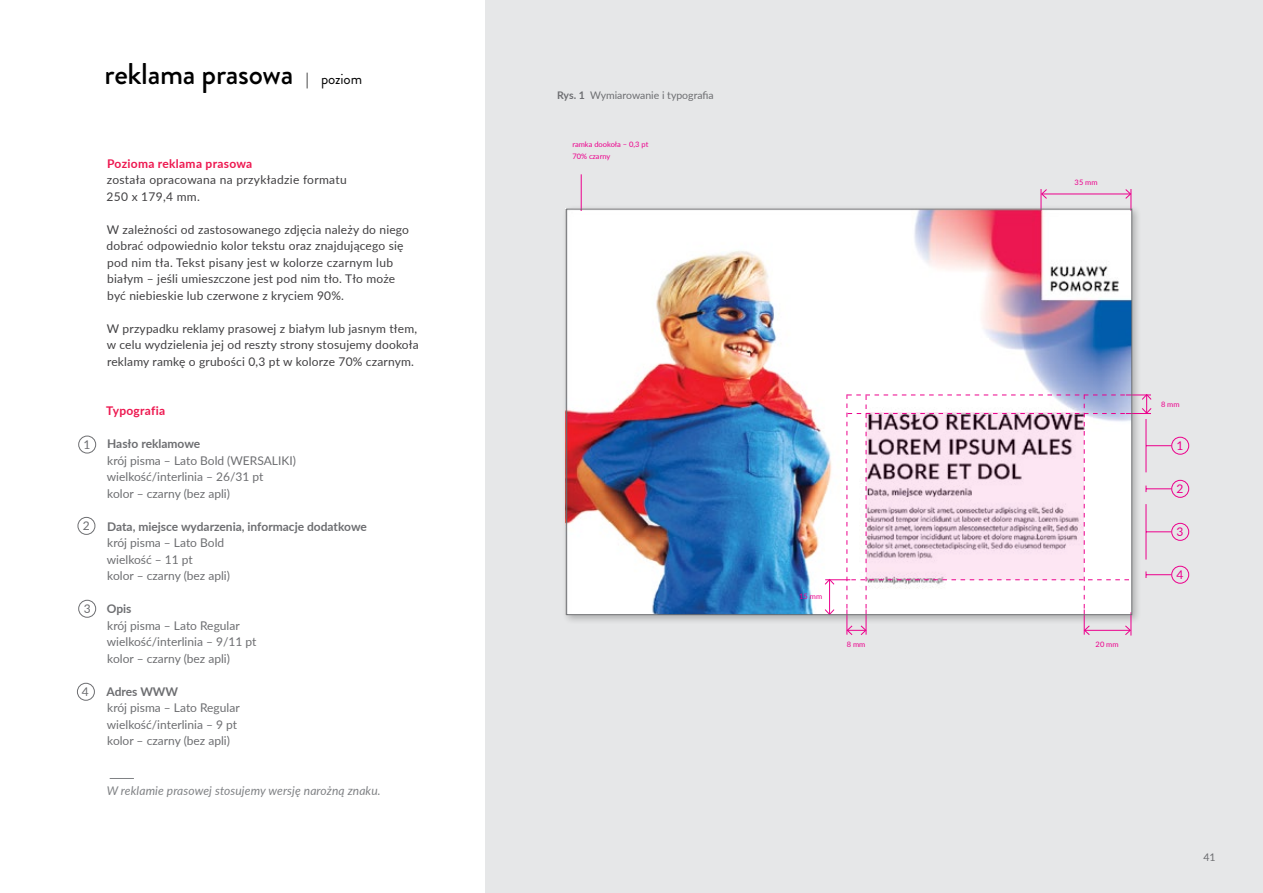
<style>
.page{position:relative;width:1263px;height:893px;background:#fff}
.page>*{position:absolute;margin:0;border:0;box-sizing:border-box;transform-origin:0 0}
.t1{font:500 30px "Brandon Grotesque";letter-spacing:-.01em;color:#000}
.t2{font:12px/16.5px "Lato";letter-spacing:.015em;color:#414042}
.t3{font:12px/16.5px "Lato";color:#6d6e71}
.t4{font:700 12px "Lato";color:#6d6e71}
.t5{font:italic 12px "Lato";letter-spacing:.01em;color:#808285}
.t6{font:700 12px "Lato";letter-spacing:.025em;color:#ed174f}
.t7{font:12px "Lato";color:#ec008c}
.t8{font:10.5px "Lato";color:#6d6e71}
.t9{font:7.5px/12px "Lato";color:#ec008c}
.s1{font-weight:400;font-size:15px}
.s2{font-weight:700}
</style>
<div class="page">
<div style="left:485px;top:0;width:778px;height:893px;background:#e6e7e8"></div>
<svg style="left:110px;top:778px;width:24px;height:1px"></svg>
<div style="left:78px;top:436px;width:18px;height:17px;border:1px solid #6d6e71;border-radius:50%"></div>
<div style="left:78px;top:517px;width:17px;height:18px;border:1px solid #6d6e71;border-radius:50%"></div>
<div style="left:78px;top:600px;width:18px;height:17px;border:1px solid #6d6e71;border-radius:50%"></div>
<div style="left:77px;top:683px;width:18px;height:17px;border:1px solid #6d6e71;border-radius:50%"></div>
<div style="left:561px;top:205px;width:581px;height:420px;background:#000;opacity:.25"></div>
<img style="left:568px;top:211px;width:562px;height:402px">
<hr style="left:1042px;top:194px;width:88px;height:1px;background:#ec008c">
<svg style="left:1041px;top:189px;width:6px;height:20px"></svg>
<svg style="left:1125px;top:189px;width:7px;height:20px"></svg>
<div style="left:1171px;top:437px;width:18px;height:17px;border:1px solid #ec008c;border-radius:50%"></div>
<div style="left:1171px;top:523px;width:18px;height:17px;border:1px solid #ec008c;border-radius:50%"></div>
<div style="left:1171px;top:480px;width:18px;height:17px;border:1px solid #ec008c;border-radius:50%"></div>
<svg style="left:824px;top:394px;width:347px;height:241px"></svg>
<div style="left:1171px;top:566px;width:18px;height:17px;border:1px solid #ec008c;border-radius:50%"></div>
<hr style="left:581px;top:174px;width:1px;height:36px;background:#ec008c">
<h1 class="t1" style="left:105px;top:53px;width:259px">reklama prasowa <span class="s1">| poziom</span></h1>
<p class="t3" style="left:83px;top:436px;width:8px">1</p>
<p class="t3" style="left:83px;top:517px;width:8px">2</p>
<p class="t3" style="left:84px;top:600px;width:8px">3</p>
<p class="t3" style="left:82px;top:683px;width:8px">4</p>
<p class="t6" style="left:107px;top:154px;width:147px">Pozioma reklama prasowa</p>
<p class="t2" style="left:107px;top:171px;width:242px">została opracowana na przykładzie formatu<br>250 x 179,4 mm.</p>
<p class="t2" style="left:107px;top:220px;width:304px">W zależności od zastosowanego zdjęcia należy do niego dobrać odpowiednio kolor tekstu oraz znajdującego się pod nim tła. Tekst pisany jest w kolorze czarnym lub białym – jeśli umieszczone jest pod nim tło. Tło może być niebieskie lub czerwone z kryciem 90%.</p>
<p class="t2" style="left:107px;top:319px;width:313px">W przypadku reklamy prasowej z białym lub jasnym tłem, w celu wydzielenia jej od reszty strony stosujemy dookoła reklamy ramkę o grubości 0,3 pt w kolorze 70% czarnym.</p>
<p class="t6" style="left:106px;top:402px;width:61px">Typografia</p>
<p class="t4" style="left:107px;top:435px;width:95px">Hasło reklamowe</p>
<p class="t3" style="left:107px;top:451px;width:190px">krój pisma – Lato Bold (WERSALIKI) wielkość/interlinia – 26/31 pt<br>kolor – czarny (bez apli)</p>
<p class="t4" style="left:107px;top:517px;width:261px">Data, miejsce wydarzenia, informacje dodatkowe</p>
<p class="t3" style="left:107px;top:534px;width:125px">krój pisma – Lato Bold wielkość – 11 pt<br>kolor – czarny (bez apli)</p>
<p class="t4" style="left:107px;top:600px;width:26px">Opis</p>
<p class="t3" style="left:107px;top:616px;width:151px">krój pisma – Lato Regular wielkość/interlinia – 9/11 pt kolor – czarny (bez apli)</p>
<p class="t4" style="left:106px;top:682px;width:73px">Adres WWW</p>
<p class="t3" style="left:107px;top:699px;width:134px">krój pisma – Lato Regular wielkość/interlinia – 9 pt kolor – czarny (bez apli)</p>
<p class="t5" style="left:107px;top:782px;width:275px">W reklamie prasowej stosujemy wersję narożną znaku.</p>
<p class="t8" style="left:557px;top:87px;width:158px"><span class="s2">Rys. 1</span> Wymiarowanie i typografia</p>
<p class="t9" style="left:572px;top:138px;width:77px">ramka dookoła – 0,3 pt<br>70% czarny</p>
<p class="t9" style="left:1075px;top:176px;width:24px">35 mm</p>
<p class="t9" style="left:799px;top:590px;width:24px">15 mm</p>
<p class="t9" style="left:847px;top:638px;width:20px">8 mm</p>
<p class="t9" style="left:1096px;top:638px;width:24px">20 mm</p>
<p class="t9" style="left:1161px;top:398px;width:20px">8 mm</p>
<p class="t7" style="left:1176px;top:437px;width:8px">1</p>
<p class="t7" style="left:1176px;top:480px;width:8px">2</p>
<p class="t7" style="left:1176px;top:523px;width:8px">3</p>
<p class="t7" style="left:1176px;top:566px;width:8px">4</p>
<p class="t8" style="left:1203px;top:849px;width:14px">41</p>
</div>
